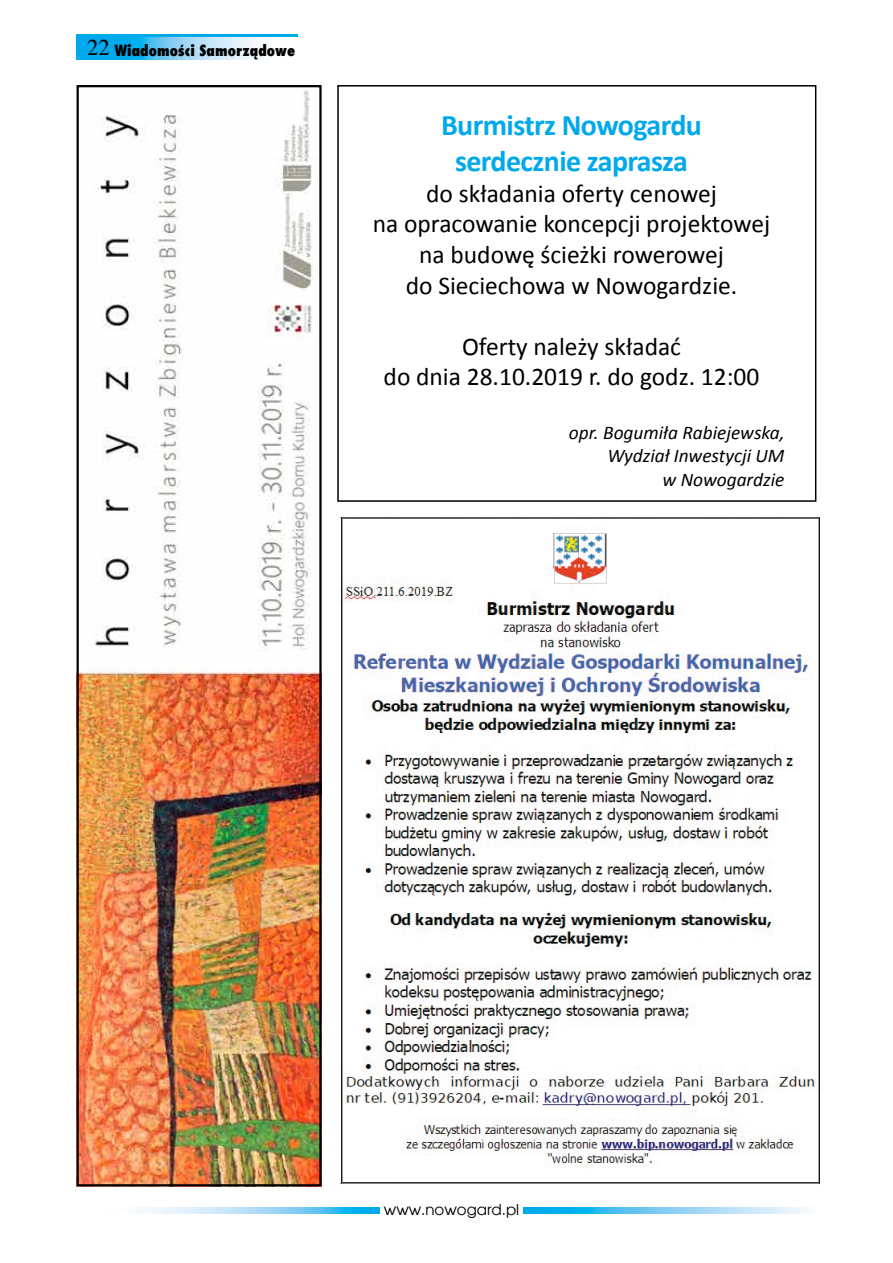
<style>
.page{position:relative;width:893px;height:1263px;background:#fff}
.page>*{position:absolute;margin:0;border:0;box-sizing:border-box;transform-origin:0 0}
.t1{font:700 30px/36px "Calibri";letter-spacing:-.02em;color:#00a8ec;text-align:center}
.t2{font:25.5px/30.6px "Calibri";color:#000;text-align:center}
.t3{font:italic 19.35px/23.2px "Calibri";color:#000;text-align:right}
.t4{font:800 15px "Fujiyama";color:#000}
.t5{font:15px "Avalon";color:#000}
.s1{font-family:"Times";font-weight:400;font-size:22.5px}
</style>
<div class="page">
<svg style="left:146px;top:1207px;width:660px;height:6px"></svg>
<div style="left:380px;top:1203px;width:143px;height:15px;background:#fff"></div>
<div style="left:77px;top:34px;width:221px;height:26px;background:#00a8ec"></div>
<svg style="left:138px;top:37px;width:160px;height:23px"></svg>
<img style="left:80px;top:90px;width:239px;height:1093px">
<div style="left:77px;top:85px;width:245px;height:1101px;border:2px solid #000"></div>
<img style="left:340px;top:517px;width:480px;height:667px">
<div style="left:337px;top:85px;width:479px;height:417px;border:2px solid #000"></div>
<p class="t4" style="left:87px;top:40px;width:210px"><span class="s1">22</span> Wiadomości Samorządowe</p>
<p class="t1" style="left:441px;top:107px;width:263px">Burmistrz Nowogardu serdecznie zaprasza</p>
<p class="t2" style="left:373px;top:178px;width:399px">do składania oferty cenowej<br>na opracowanie koncepcji projektowej na budowę ścieżki rowerowej<br>do Sieciechowa w Nowogardzie.</p>
<p class="t2" style="left:384px;top:331px;width:377px">Oferty należy składać<br>do dnia 28.10.2019 r. do godz. 12:00</p>
<p class="t3" style="left:569px;top:420px;width:217px">opr. Bogumiła Rabiejewska,<br>Wydział Inwestycji UM<br>w Nowogardzie</p>
<p class="t5" style="left:384px;top:1200px;width:137px">www.nowogard.pl</p>
</div>
